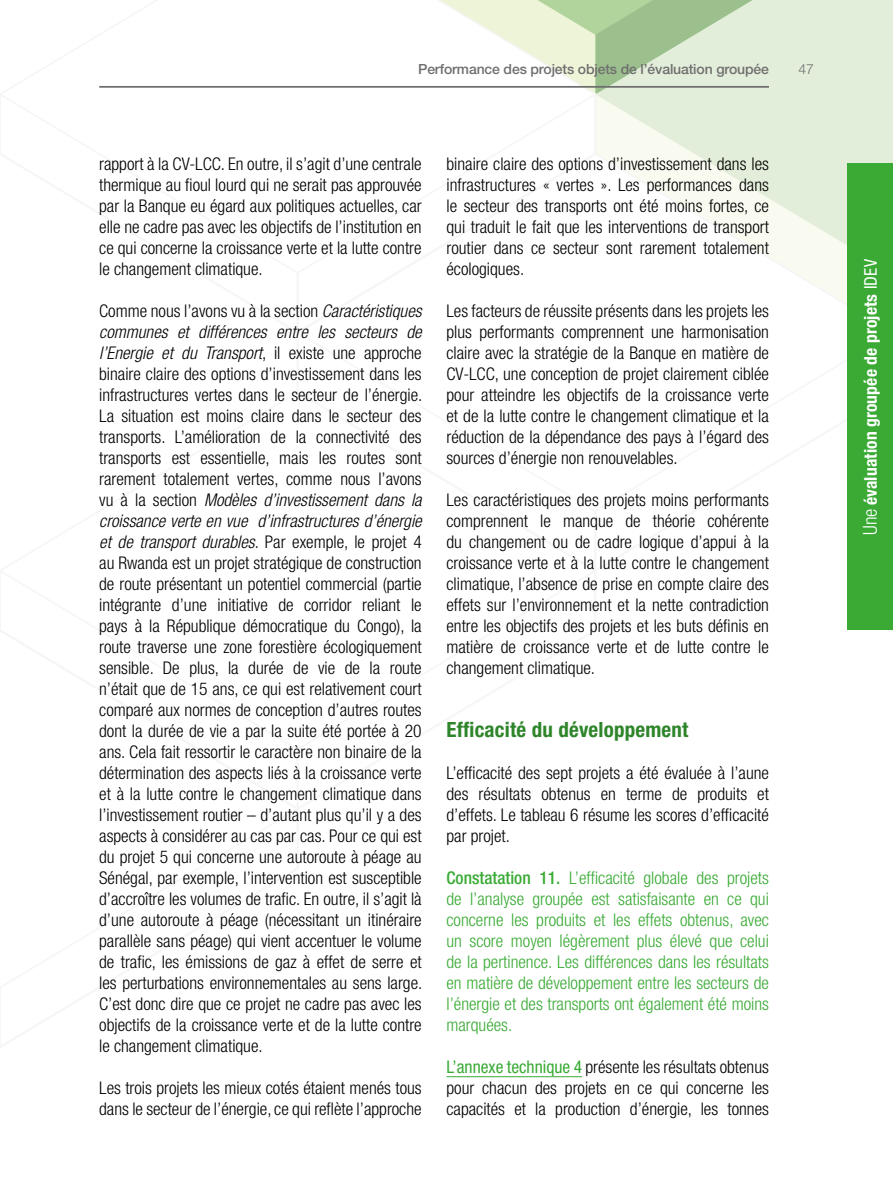
<style>
.page{position:relative;width:893px;height:1191px;background:#fff}
.page>*{position:absolute;margin:0;border:0;box-sizing:border-box;transform-origin:0 0}
.t1{font:700 condensed 21px "Helvetica Neue LT Std";letter-spacing:.01em;color:#2e852a}
.t2{font:300 condensed 17.5px/21px "Helvetica Neue LT Std";color:#000;text-align:justify}
.t3{font:300 condensed 17.5px/21px "Helvetica Neue LT Std";color:#3aaa35;text-align:justify}
.t4{font:700 condensed 17.5px "Helvetica Neue LT Std";letter-spacing:.01em;color:#fff}
.t5{font:500 14px "Helvetica Neue LT Std";letter-spacing:-.01em;color:#706f6f}
.t6{font:300 14px "Helvetica Neue LT Std";color:#706f6f}
.s1{font-style:italic}
.s2{font-weight:500}
.s3{font-weight:400;color:#3aaa35}
.s4{font-weight:300;font-size:19.25px}
.s5{font-weight:400}
</style>
<div class="page">
<div style="left:773px;top:0;width:120px;height:94px;background:#e2eeda"></div>
<svg style="left:598px;top:94px;width:295px;height:58px;fill:#e2eeda"></svg>
<svg style="left:597px;top:0;width:176px;height:94px;background:#c2d9b7"></svg>
<svg style="left:598px;top:152px;width:295px;height:152px"></svg>
<svg style="left:440px;top:0;width:157px;height:91px"></svg>
<hr style="left:99px;top:86px;width:670px;height:2px;background:#706f6f">
<div style="left:847px;top:164px;width:46px;height:466px;background:#3aaa35"></div>
<hr style="left:446px;top:1076px;width:136px;height:1px;background:#3aaa35">
<p class="t5" style="left:418px;top:61px;width:352px">Performance des projets objets de l’évaluation groupée</p>
<p class="t6" style="left:798px;top:61px;width:17px">47</p>
<p class="t2" style="left:99px;top:153px;width:324px">rapport à la CV-LCC. En outre, il s’agit d’une centrale thermique au fioul lourd qui ne serait pas approuvée par la Banque eu égard aux politiques actuelles, car elle ne cadre pas avec les objectifs de l’institution en ce qui concerne la croissance verte et la lutte contre le changement climatique.</p>
<p class="t2" style="left:99px;top:300px;width:325px">Comme nous l’avons vu à la section <span class="s1">Caractéristiques communes et différences entre les secteurs de l’Energie et du Transport</span>, il existe une approche binaire claire des options d’investissement dans les infrastructures vertes dans le secteur de l’énergie.<br>La situation est moins claire dans le secteur des transports. L’amélioration de la connectivité des transports est essentielle, mais les routes sont rarement totalement vertes, comme nous l’avons vu à la section <span class="s1">Modèles d’investissement dans la croissance verte en vue d’infrastructures d’énergie et de transport durables</span>. Par exemple, le projet 4 au Rwanda est un projet stratégique de construction de route présentant un potentiel commercial (partie intégrante d’une initiative de corridor reliant le pays à la République démocratique du Congo), la route traverse une zone forestière écologiquement sensible. De plus, la durée de vie de la route n’était que de 15 ans, ce qui est relativement court comparé aux normes de conception d’autres routes dont la durée de vie a par la suite été portée à 20 ans. Cela fait ressortir le caractère non binaire de la détermination des aspects liés à la croissance verte et à la lutte contre le changement climatique dans l’investissement routier – d’autant plus qu’il y a des aspects à considérer au cas par cas. Pour ce qui est du projet 5 qui concerne une autoroute à péage au Sénégal, par exemple, l’intervention est susceptible d’accroître les volumes de trafic. En outre, il s’agit là d’une autoroute à péage (nécessitant un itinéraire parallèle sans péage) qui vient accentuer le volume de trafic, les émissions de gaz à effet de serre et les perturbations environnementales au sens large.<br>C’est donc dire que ce projet ne cadre pas avec les objectifs de la croissance verte et de la lutte contre le changement climatique.</p>
<p class="t2" style="left:99px;top:1077px;width:324px">Les trois projets les mieux cotés étaient menés tous dans le secteur de l’énergie, ce qui reflète l’approche</p>
<p class="t2" style="left:446px;top:153px;width:324px">binaire claire des options d’investissement dans les infrastructures « vertes ». Les performances dans le secteur des transports ont été moins fortes, ce qui traduit le fait que les interventions de transport routier dans ce secteur sont rarement totalement écologiques.</p>
<p class="t2" style="left:446px;top:300px;width:324px">Les facteurs de réussite présents dans les projets les plus performants comprennent une harmonisation claire avec la stratégie de la Banque en matière de CV-LCC, une conception de projet clairement ciblée pour atteindre les objectifs de la croissance verte et de la lutte contre le changement climatique et la réduction de la dépendance des pays à l’égard des sources d’énergie non renouvelables.</p>
<p class="t2" style="left:446px;top:489px;width:324px">Les caractéristiques des projets moins performants comprennent le manque de théorie cohérente du changement ou de cadre logique d’appui à la croissance verte et à la lutte contre le changement climatique, l’absence de prise en compte claire des effets sur l’environnement et la nette contradiction entre les objectifs des projets et les buts définis en matière de croissance verte et de lutte contre le changement climatique.</p>
<p class="t1" style="left:446px;top:717px;width:243px">Efficacité du développement</p>
<p class="t2" style="left:446px;top:762px;width:324px">L’efficacité des sept projets a été évaluée à l’aune des résultats obtenus en terme de produits et d’effets. Le tableau 6 résume les scores d’efficacité par projet.</p>
<p class="t3" style="left:446px;top:867px;width:324px"><span class="s2">Constatation 11.</span> L’efficacité globale des projets de l’analyse groupée est satisfaisante en ce qui concerne les produits et les effets obtenus, avec un score moyen légèrement plus élevé que celui de la pertinence. Les différences dans les résultats en matière de développement entre les secteurs de l’énergie et des transports ont également été moins marquées.</p>
<p class="t2" style="left:446px;top:1056px;width:324px"><span class="s3">L’annexe technique 4</span> présente les résultats obtenus pour chacun des projets en ce qui concerne les capacités et la production d’énergie, les tonnes</p>
<p class="t4" style="left:860px;top:534px;width:277px;rotate:-90deg"><span class="s4">Une</span> évaluation groupée de projets <span class="s5">IDEV</span></p>
</div>
